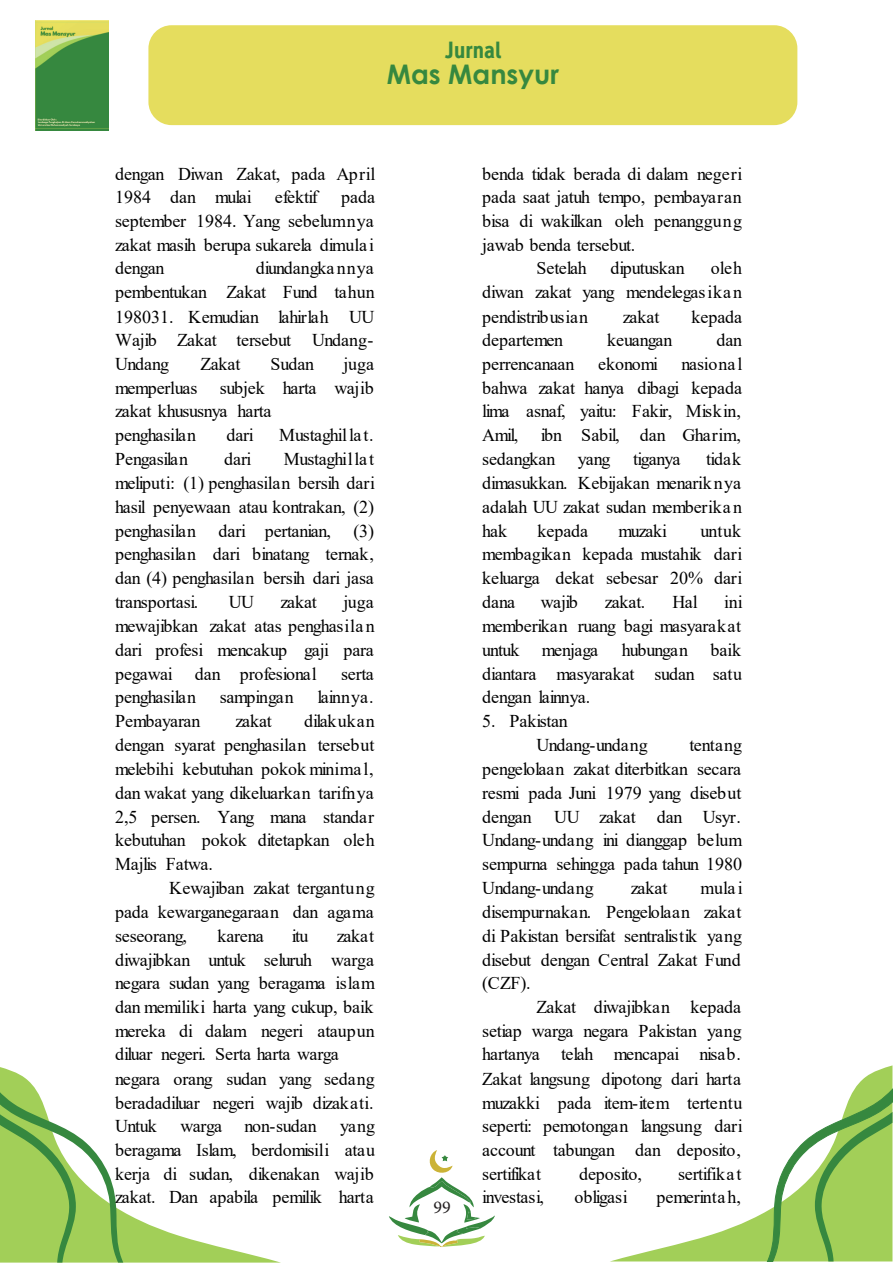
<style>
.page{position:relative;width:893px;height:1263px;background:#fff}
.page>*{position:absolute;margin:0;border:0;box-sizing:border-box;transform-origin:0 0}
.t1{font:700 27px "Century Gothic";color:#36883f}
.t2{font:700 21px "Deansgate Condensed";color:#36883f}
.t3{font:18px/23.7px "Times New Roman";letter-spacing:-.005em;color:#000;text-align:justify}
.t4{font:18px "Times New Roman";letter-spacing:-.03em;color:#000}
.t5{font:18px "Times New Roman";letter-spacing:-.065em;color:#000}
.t6{font:18px "Times New Roman";letter-spacing:-.045em;color:#000}
.t7{font:18px "Minion Pro";color:#231f20}
</style>
<div class="page">
<svg style="left:612px;top:1065px;width:280px;height:196px"></svg>
<svg style="left:767px;top:1088px;width:126px;height:174px"></svg>
<svg style="left:0;top:1067px;width:279px;height:195px"></svg>
<svg style="left:0;top:1090px;width:123px;height:172px"></svg>
<svg style="left:389px;top:1150px;width:106px;height:97px"></svg>
<div style="left:148px;top:25px;width:649px;height:100px;background:#e5dd5e;border-radius:23px"></div>
<img style="left:35px;top:21px;width:73px;height:109px">
<p class="t2" style="left:445px;top:33px;width:58px">Jurnal</p>
<h1 class="t1" style="left:387px;top:54px;width:174px">Mas Mansyur</h1>
<p class="t3" style="left:115px;top:161px;width:262px">dengan Diwan Zakat, pada April<br>1984 dan mulai</p>
<p class="t3" style="left:115px;top:185px;width:261px;text-indent:226px">pada september 1984. Yang sebelumnya zakat masih berupa sukarela dimulai dengan</p>
<p class="t3" style="left:275px;top:185px;width:45px">efektif</p>
<p class="t3" style="left:115px;top:256px;width:261px;text-indent:141px">diundangkannya pembentukan Zakat Fund tahun 198031. Kemudian lahirlah UU Wajib Zakat tersebut Undang-Undang</p>
<p class="t3" style="left:115px;top:352px;width:260px;text-align:left;text-indent:228px">juga memperluas subjek harta wajib zakat khususnya harta<br>penghasilan</p>
<p class="t3" style="left:201px;top:352px;width:41px">Zakat</p>
<p class="t3" style="left:270px;top:352px;width:45px">Sudan</p>
<p class="t3" style="left:226px;top:422px;width:29px">dari</p>
<p class="t4" style="left:279px;top:422px;width:96px">Mustaghillat.</p>
<p class="t3" style="left:115px;top:446px;width:262px;text-indent:169px">Mustaghillat meliputi: (1) penghasilan bersih dari hasil penyewaan atau kontrakan, (2) penghasilan</p>
<p class="t3" style="left:115px;top:446px;width:75px">Pengasilan</p>
<p class="t3" style="left:224px;top:446px;width:29px">dari</p>
<p class="t3" style="left:115px;top:518px;width:261px;text-indent:238px">(3) penghasilan dari binatang ternak, dan (4) penghasilan bersih dari jasa transportasi.</p>
<p class="t3" style="left:219px;top:518px;width:114px">dari pertanian,</p>
<p class="t3" style="left:115px;top:589px;width:261px;text-indent:228px">juga mewajibkan zakat atas penghasilan dari profesi mencakup gaji para pegawai dan profesional</p>
<p class="t3" style="left:229px;top:589px;width:27px">UU</p>
<p class="t3" style="left:280px;top:589px;width:38px">zakat</p>
<p class="t3" style="left:341px;top:661px;width:34px">serta</p>
<p class="t3" style="left:115px;top:685px;width:82px">penghasilan</p>
<p class="t3" style="left:220px;top:685px;width:76px">sampingan</p>
<p class="t3" style="left:317px;top:685px;width:58px">lainnya.</p>
<p class="t3" style="left:115px;top:708px;width:87px">Pembayaran</p>
<p class="t3" style="left:235px;top:708px;width:38px">zakat</p>
<p class="t3" style="left:304px;top:708px;width:72px">dilakukan</p>
<p class="t3" style="left:115px;top:732px;width:261px">dengan syarat penghasilan tersebut</p>
<p class="t3" style="left:115px;top:757px;width:260px">melebihi kebutuhan pokok minimal,</p>
<p class="t3" style="left:115px;top:780px;width:260px">dan wakat yang dikeluarkan tarifnya</p>
<p class="t3" style="left:115px;top:804px;width:261px">2,5 persen. Yang mana standar</p>
<p class="t3" style="left:115px;top:828px;width:261px">kebutuhan pokok ditetapkan oleh</p>
<p class="t4" style="left:115px;top:851px;width:99px">Majlis Fatwa.</p>
<p class="t3" style="left:169px;top:875px;width:207px">Kewajiban zakat tergantung</p>
<p class="t3" style="left:115px;top:900px;width:260px">pada kewarganegaraan dan agama</p>
<p class="t3" style="left:115px;top:923px;width:73px">seseorang,</p>
<p class="t3" style="left:217px;top:923px;width:48px">karena</p>
<p class="t3" style="left:292px;top:923px;width:18px">itu</p>
<p class="t3" style="left:115px;top:923px;width:262px;text-align:left;text-indent:222px">zakat diwajibkan untuk seluruh warga negara sudan yang beragama islam dan memiliki harta yang cukup, baik mereka di dalam negeri ataupun diluar negeri. Serta harta warga negara orang sudan yang sedang beradadiluar negeri wajib dizakati.<br>Untuk</p>
<p class="t3" style="left:180px;top:1114px;width:138px">warga non-sudan</p>
<p class="t3" style="left:115px;top:1114px;width:262px;text-indent:225px">yang beragama Islam, berdomisili atau kerja di sudan, dikenakan wajib zakat. Dan apabila pemilik harta</p>
<p class="t7" style="left:434px;top:1195px;width:19px">99</p>
<p class="t3" style="left:482px;top:161px;width:262px">benda tidak berada di dalam negeri</p>
<p class="t3" style="left:482px;top:185px;width:261px">pada saat jatuh tempo, pembayaran</p>
<p class="t3" style="left:482px;top:209px;width:261px">bisa di wakilkan oleh penanggung</p>
<p class="t3" style="left:482px;top:232px;width:154px">jawab benda tersebut.</p>
<p class="t3" style="left:536px;top:256px;width:52px">Setelah</p>
<p class="t3" style="left:611px;top:256px;width:76px">diputuskan</p>
<p class="t3" style="left:482px;top:256px;width:261px;line-height:24.2px;text-indent:228px">oleh diwan zakat yang mendelegasikan pendistribusian</p>
<p class="t3" style="left:623px;top:304px;width:38px">zakat</p>
<p class="t3" style="left:691px;top:304px;width:52px">kepada</p>
<p class="t3" style="left:482px;top:328px;width:82px">departemen</p>
<p class="t3" style="left:607px;top:328px;width:67px">keuangan</p>
<p class="t3" style="left:716px;top:328px;width:27px">dan</p>
<p class="t3" style="left:482px;top:352px;width:94px">perrencanaan</p>
<p class="t3" style="left:598px;top:352px;width:62px">ekonomi</p>
<p class="t3" style="left:482px;top:352px;width:262px;text-indent:199px">nasional bahwa zakat hanya dibagi kepada lima asnaf, yaitu: Fakir, Miskin, Amil,</p>
<p class="t3" style="left:482px;top:423px;width:260px;text-indent:58px">ibn Sabil, dan Gharim, sedangkan</p>
<p class="t3" style="left:482px;top:446px;width:261px;text-indent:224px">tidak dimasukkan. Kebijakan menariknya adalah UU zakat sudan memberikan hak</p>
<p class="t3" style="left:578px;top:446px;width:34px">yang</p>
<p class="t5" style="left:633px;top:446px;width:49px">tiganya</p>
<p class="t3" style="left:482px;top:518px;width:262px;text-indent:218px">untuk membagikan kepada mustahik dari keluarga dekat sebesar 20% dari dana</p>
<p class="t3" style="left:537px;top:518px;width:52px">kepada</p>
<p class="t3" style="left:618px;top:518px;width:50px">muzaki</p>
<p class="t3" style="left:541px;top:589px;width:39px">wajib</p>
<p class="t3" style="left:605px;top:589px;width:42px">zakat.</p>
<p class="t3" style="left:672px;top:589px;width:27px">Hal</p>
<p class="t3" style="left:482px;top:589px;width:262px;line-height:24.2px;text-indent:242px">ini memberikan ruang bagi masyarakat untuk</p>
<p class="t6" style="left:542px;top:637px;width:58px">menjaga</p>
<p class="t5" style="left:622px;top:637px;width:68px">hubungan</p>
<p class="t3" style="left:482px;top:637px;width:261px;text-indent:228px">baik diantara masyarakat sudan satu dengan lainnya.</p>
<p class="t3" style="left:536px;top:708px;width:113px;text-indent:-54px">5. Pakistan<br>Undang-undang</p>
<p class="t3" style="left:482px;top:732px;width:261px;text-indent:207px">tentang pengelolaan zakat diterbitkan secara resmi pada Juni 1979 yang disebut dengan</p>
<p class="t3" style="left:482px;top:804px;width:262px;text-indent:72px">UU zakat dan Usyr.<br>Undang-undang ini dianggap belum sempurna sehingga pada tahun 1980<br>Undang-undang</p>
<p class="t3" style="left:631px;top:875px;width:38px">zakat</p>
<p class="t3" style="left:701px;top:875px;width:44px">mulai</p>
<p class="t3" style="left:482px;top:900px;width:261px">disempurnakan. Pengelolaan zakat</p>
<p class="t3" style="left:482px;top:923px;width:261px">di Pakistan bersifat sentralistik yang</p>
<p class="t3" style="left:482px;top:947px;width:260px">disebut dengan Central Zakat Fund</p>
<p class="t3" style="left:482px;top:971px;width:50px">(CZF).</p>
<p class="t3" style="left:536px;top:994px;width:206px">Zakat diwajibkan kepada</p>
<p class="t3" style="left:482px;top:1018px;width:261px">setiap warga negara Pakistan yang</p>
<p class="t3" style="left:482px;top:1042px;width:260px">hartanya telah mencapai nisab.</p>
<p class="t3" style="left:482px;top:1066px;width:260px">Zakat langsung dipotong dari harta</p>
<p class="t3" style="left:482px;top:1090px;width:262px">muzakki pada item-item tertentu</p>
<p class="t3" style="left:482px;top:1114px;width:262px">seperti: pemotongan langsung dari</p>
<p class="t3" style="left:482px;top:1137px;width:260px">account tabungan dan deposito,</p>
<p class="t3" style="left:482px;top:1161px;width:60px">sertifikat</p>
<p class="t3" style="left:579px;top:1161px;width:64px">deposito,</p>
<p class="t3" style="left:678px;top:1161px;width:65px">sertifikat</p>
<p class="t3" style="left:482px;top:1185px;width:63px">investasi,</p>
<p class="t3" style="left:574px;top:1185px;width:55px">obligasi</p>
<p class="t3" style="left:657px;top:1185px;width:86px">pemerintah,</p>
</div>
